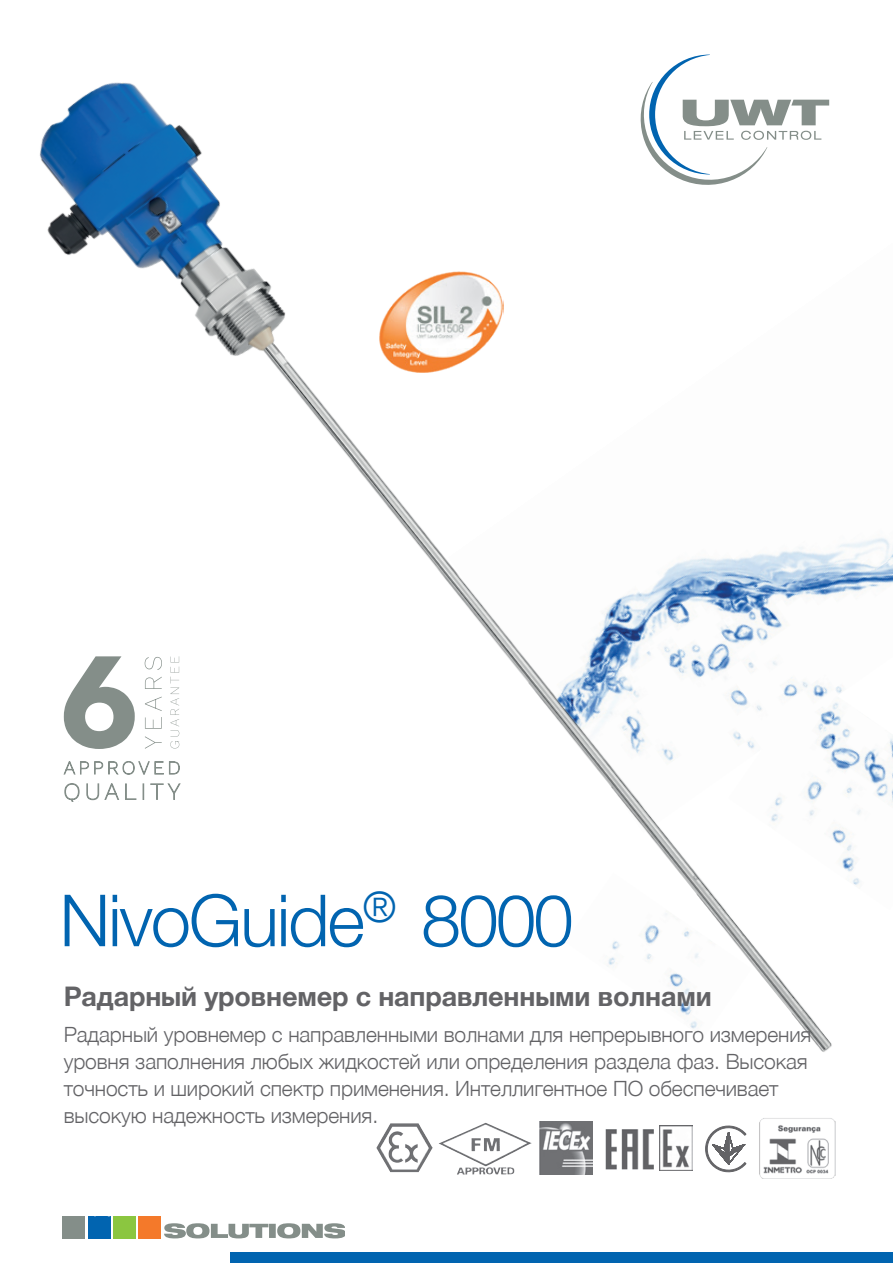
<style>
.page{position:relative;width:893px;height:1263px;background:#fff}
.page>*{position:absolute;margin:0;border:0;box-sizing:border-box;transform-origin:0 0}
.t1{font:300 72px "Helvetica Neue LT Com";letter-spacing:-.03em;color:#0164b0}
.t2{font:700 27px "Helvetica Neue LTCYR";letter-spacing:-.005em;color:#636366}
.t3{font:300 21px/27px "Helvetica Neue LTCYR";letter-spacing:-.005em;color:#636366}
</style>
<div class="page">
<div style="left:63px;top:1216px;width:22px;height:22px;background:#848e89"></div>
<div style="left:88px;top:1216px;width:22px;height:22px;background:#0164b0"></div>
<div style="left:113px;top:1216px;width:23px;height:22px;background:#8bc640"></div>
<div style="left:139px;top:1216px;width:22px;height:22px;background:#f4792a"></div>
<svg style="left:164px;top:1223px;width:180px;height:15px"></svg>
<div style="left:230px;top:1252px;width:663px;height:11px;background:#0164b0"></div>
<img style="left:40px;top:54px;width:853px;height:1163px">
<svg style="left:63px;top:760px;width:118px;height:42px"></svg>
<svg style="left:64px;top:656px;width:71px;height:93px"></svg>
<svg style="left:145px;top:736px;width:17px;height:13px"></svg>
<svg style="left:145px;top:717px;width:17px;height:12px"></svg>
<svg style="left:145px;top:697px;width:17px;height:14px"></svg>
<svg style="left:145px;top:677px;width:17px;height:12px"></svg>
<svg style="left:145px;top:657px;width:17px;height:13px"></svg>
<svg style="left:170px;top:656px;width:9px;height:92px"></svg>
<p class="t1" style="left:60px;top:876px;width:516px">NivoGuide<sup>®</sup> 8000</p>
<p class="t2" style="left:64px;top:981px;width:649px">Радарный уровнемер с направленными волнами</p>
<p class="t3" style="left:64px;top:1021px;width:749px">Радарный уровнемер с направленными волнами для непрерывного измерения уровня заполнения любых жидкостей или определения раздела фаз. Высокая точность и широкий спектр применения. Интеллигентное ПО обеспечивает высокую надежность измерения.</p>
</div>
